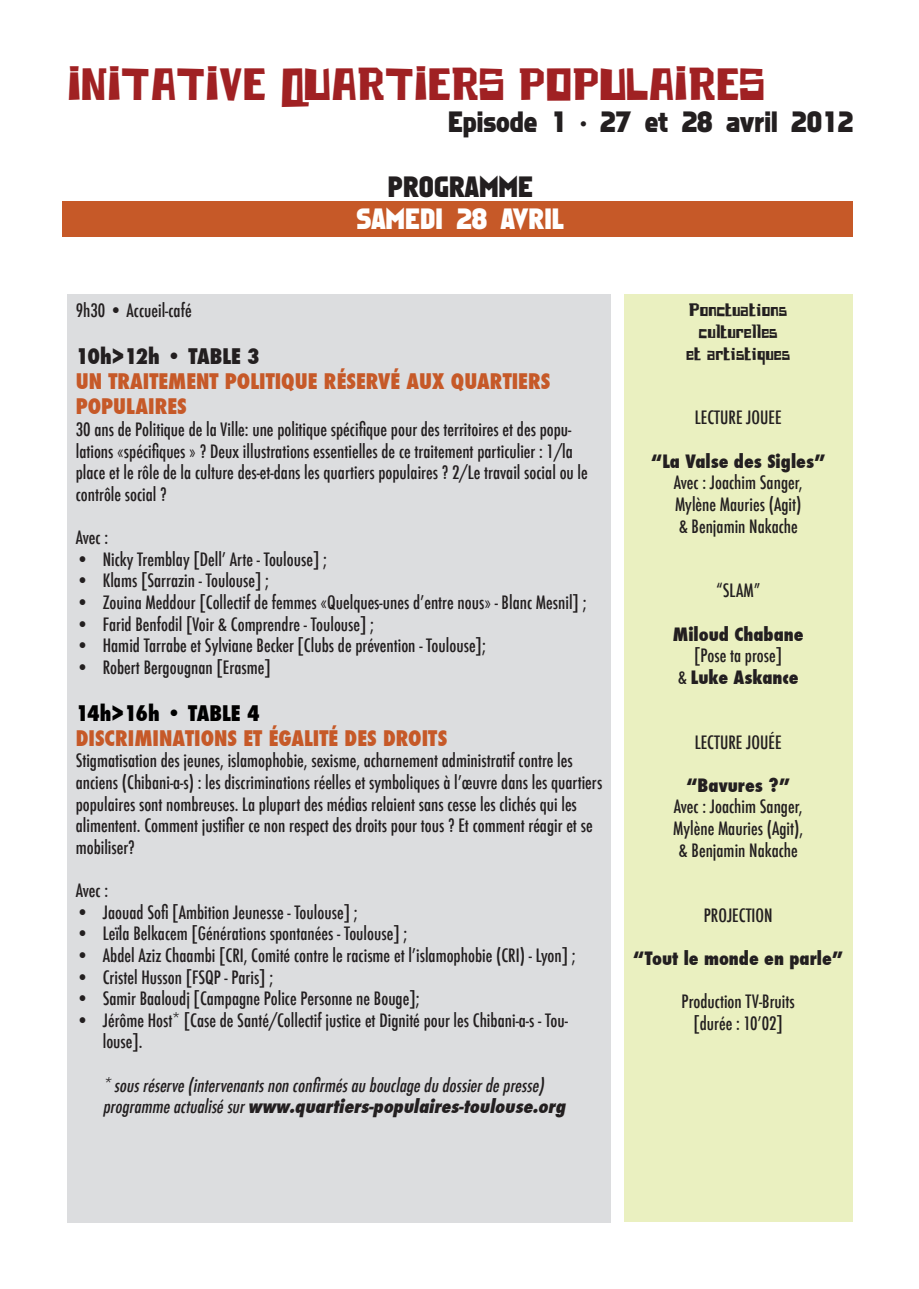
<style>
.page{position:relative;width:919px;height:1289px;background:#fff}
.page>*{position:absolute;margin:0;border:0;box-sizing:border-box;transform-origin:0 0}
.t1{font:45px "Brecht";color:#a02123}
.t2{font:27px "Faktos";color:#231f20}
.t3{font:27px "Faktos";color:#fff}
.t4{font:800 condensed 21px "Futura";color:#c65928}
.t5{font:800 condensed 21px "Futura";color:#231f20}
.t6{font:800 condensed 21px "Futura";color:#000}
.t7{font:500 condensed 18px/21.6px "Futura";color:#231f20}
.t8{font:italic 500 condensed 18px/21.6px "Futura";color:#231f20}
.t9{font:800 condensed 18px "Futura";color:#231f20}
.t10{font:18px/21.6px "Brecht";color:#231f20;text-align:center}
.s1{font-weight:800}
</style>
<div class="page">
<div style="left:63px;top:202px;width:789px;height:35px;background:#c65928"></div>
<div style="left:67px;top:294px;width:544px;height:928px;background:#dcdddf"></div>
<div style="left:623px;top:294px;width:229px;height:928px;background:#eaf0c0"></div>
<h1 class="t1" style="left:68px;top:56px;width:698px">Initative Quartiers Populaires</h1>
<h2 class="t2" style="left:448px;top:106px;width:406px">Episode 1 • 27 et 28 avril 2012</h2>
<h2 class="t2" style="left:388px;top:171px;width:146px">PROGRAMME</h2>
<h2 class="t3" style="left:356px;top:203px;width:209px">SAMEDI 28 AVRIL</h2>
<p class="t7" style="left:76px;top:300px;width:117px">9h30 • Accueil-café</p>
<p class="t5" style="left:76px;top:342px;width:185px">10h&gt;12h • TABLE 3</p>
<p class="t4" style="left:76px;top:367px;width:283px">UN TRAITEMENT POLITIQUE réserv</p>
<p class="t4" style="left:390px;top:367px;width:161px">é AUX QUARTIERS</p>
<p class="t4" style="left:76px;top:392px;width:112px">POPULAIRES</p>
<p class="t7" style="left:76px;top:419px;width:513px">30 ans de Politique de la Ville: une politique spécifique pour des territoires et des popu&shy;lations «spécifiques » ? Deux illustrations essentielles de ce traitement particulier : 1/la place et le rôle de la culture des-et-dans les quartiers populaires ? 2/Le travail social ou le contrôle social ?</p>
<p class="t7" style="left:76px;top:527px;width:34px">Avec :</p>
<p class="t7" style="left:76px;top:548px;width:252px">• Nicky Tremblay [Dell’ Arte - Toulouse] ;</p>
<p class="t7" style="left:76px;top:570px;width:195px">• Klams [Sarrazin - Toulouse] ;</p>
<p class="t7" style="left:76px;top:591px;width:512px">• Zouina Meddour [Collectif de femmes «Quelques-unes d’entre nous» - Blanc Mesnil] ;</p>
<p class="t7" style="left:76px;top:613px;width:300px">• Farid Benfodil [Voir &amp; Comprendre - Toulouse] ;</p>
<p class="t7" style="left:76px;top:635px;width:411px">• Hamid Tarrabe et Sylviane Becker [Clubs de prévention - Toulouse];</p>
<p class="t7" style="left:76px;top:656px;width:196px">• Robert Bergougnan [Erasme]</p>
<p class="t6" style="left:76px;top:698px;width:185px">14h&gt;16h • TABLE 4</p>
<p class="t4" style="left:76px;top:723px;width:373px">DISCRIMINATIONS ET éGALITé DES DROITS</p>
<p class="t7" style="left:76px;top:750px;width:528px">Stigmatisation des jeunes, islamophobie, sexisme, acharnement administratif contre les anciens (Chibani-a-s) : les discriminations réelles et symboliques à l’œuvre dans les quartiers populaires sont nombreuses. La plupart des médias relaient sans cesse les clichés qui les alimentent. Comment justifier ce non respect des droits pour tous ? Et comment réagir et se mobiliser?</p>
<p class="t7" style="left:76px;top:879px;width:34px">Avec :</p>
<p class="t7" style="left:76px;top:901px;width:283px">• Jaouad Sofi [Ambition Jeunesse - Toulouse] ;</p>
<p class="t7" style="left:76px;top:923px;width:333px">• Leïla Belkacem [Générations spontanées - Toulouse] ;</p>
<p class="t7" style="left:76px;top:944px;width:501px">• Abdel Aziz Chaambi [CRI, Comité contre le racisme et l’islamophobie (CRI) - Lyon] ;</p>
<p class="t7" style="left:76px;top:966px;width:199px">• Cristel Husson [FSQP - Paris] ;</p>
<p class="t7" style="left:76px;top:987px;width:345px">• Samir Baaloudj [Campagne Police Personne ne Bouge];</p>
<p class="t7" style="left:103px;top:1009px;width:466px;text-indent:-27px">• Jérôme Host* [Case de Santé/Collectif justice et Dignité pour les Chibani-a-s - Tou&shy;louse].</p>
<p class="t8" style="left:103px;top:1074px;width:468px">*sousréserve(intervenantsnonconfirmésaubouclagedudossierdepresse) programmeactualisésur<span class="s1">www.quartiers-populaires-toulouse.org</span></p>
<p class="t10" style="left:686px;top:300px;width:105px">Ponctuations culturelles<br>et artistiques</p>
<p class="t7" style="left:694px;top:407px;width:88px">LECTURE JOUEE</p>
<p class="t9" style="left:650px;top:449px;width:176px">“La Valse des Sigles”</p>
<p class="t7" style="left:673px;top:472px;width:130px;text-align:justify">Avec : Joachim Sanger, Mylène Mauries (Agit) &amp; Benjamin Nakache</p>
<p class="t7" style="left:716px;top:580px;width:46px">“SLAM”</p>
<p class="t9" style="left:672px;top:621px;width:132px">Miloud Chabane</p>
<p class="t7" style="left:677px;top:644px;width:122px;text-align:center">[Pose ta prose]<br>&amp; <span class="s1">Luke Askance</span></p>
<p class="t7" style="left:694px;top:731px;width:88px">LECTURE JOUéE</p>
<p class="t9" style="left:686px;top:773px;width:106px">“Bavures ?”</p>
<p class="t7" style="left:673px;top:796px;width:132px;text-align:center">Avec : Joachim Sanger,<br>Mylène Mauries (Agit), &amp; Benjamin Nakache</p>
<p class="t7" style="left:703px;top:904px;width:70px">PROJECTION</p>
<p class="t9" style="left:632px;top:945px;width:212px">“Tout le monde en parle”</p>
<p class="t7" style="left:681px;top:990px;width:115px;text-align:center">Production TV-Bruits [durée : 10’02]</p>
</div>
